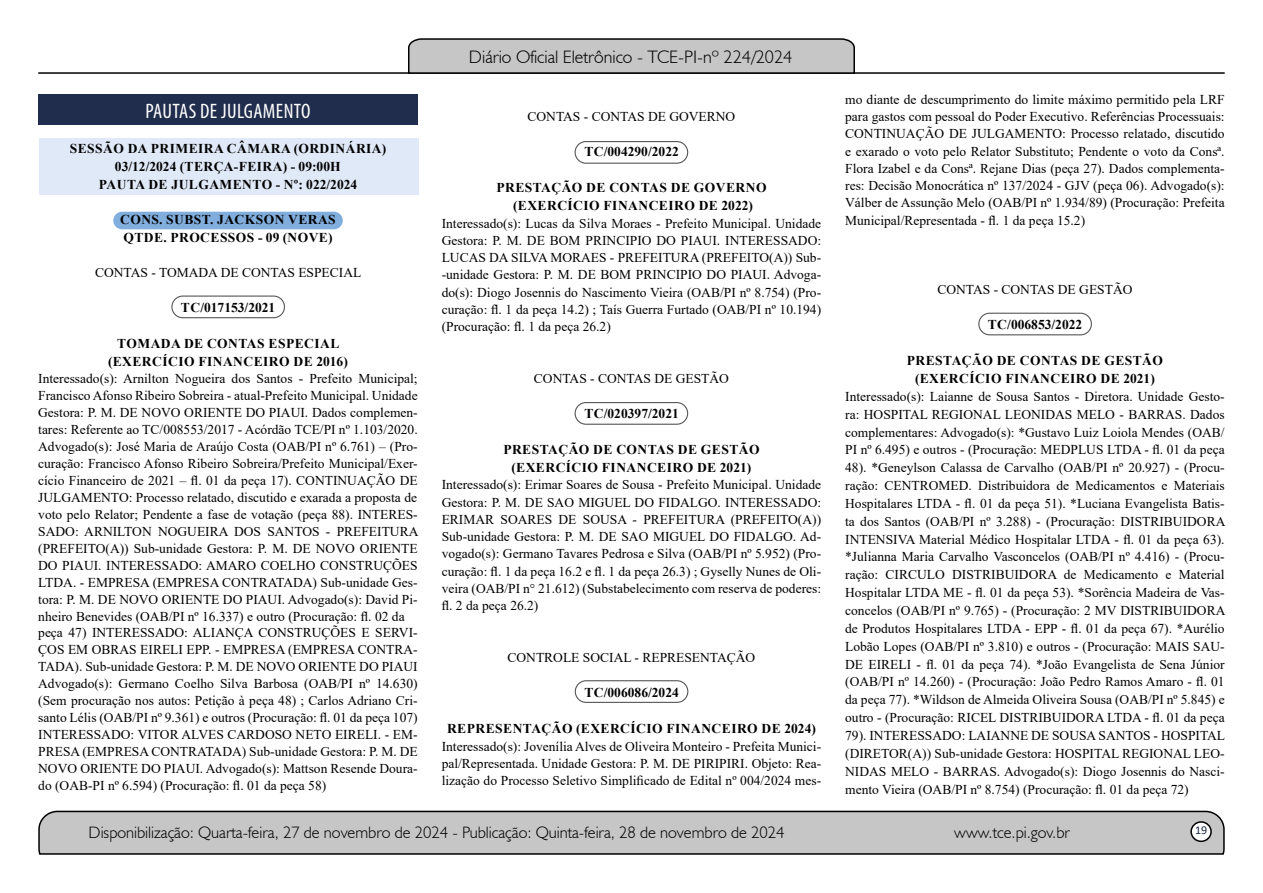
<style>
.page{position:relative;width:1263px;height:893px;background:#fff}
.page>*{position:absolute;margin:0;border:0;box-sizing:border-box;transform-origin:0 0}
.t1{font:condensed 21px "Myriad Pro";letter-spacing:.02em;color:#fff}
.t2{font:300 18px "Humanist 521 BT";color:#000}
.t3{font:300 16.5px "Humanist 521 BT";color:#000}
.t4{font:13.5px/17px "Times New Roman";color:#000;text-align:justify}
.t5{font:700 13.5px/18px "Times New Roman";letter-spacing:.035em;color:#000;text-align:center}
.t6{font:700 13.5px "Times New Roman";color:#000}
.t7{font:12px "Calibri";color:#212d4c}
</style>
<div class="page">
<svg style="left:38px;top:810px;width:1187px;height:45px;background:#b9b9b9"></svg>
<div style="left:1191px;top:822px;width:20px;height:19px;background:#fff;border-radius:50%"></div>
<div style="left:1190px;top:821px;width:22px;height:21px;border:2px solid #000;border-radius:50%"></div>
<hr style="left:38px;top:72px;width:1187px;height:2px;background:#000">
<svg style="left:407px;top:38px;width:449px;height:36px;background:#b4b4b4"></svg>
<div style="left:113px;top:212px;width:230px;height:17px;background:#82aedd;border-radius:9px"></div>
<div style="left:171px;top:296px;width:114px;height:22px;border:1px solid #575756;border-radius:11px"></div>
<div style="left:39px;top:138px;width:379px;height:56px;background:#e0e9f7"></div>
<div style="left:38px;top:94px;width:380px;height:31px;background:#212d4c"></div>
<div style="left:574px;top:141px;width:114px;height:23px;border:1px solid #575756;border-radius:11px"></div>
<div style="left:574px;top:402px;width:114px;height:23px;border:1px solid #575756;border-radius:11px"></div>
<div style="left:575px;top:680px;width:113px;height:23px;border:1px solid #575756;border-radius:11px"></div>
<div style="left:978px;top:313px;width:114px;height:22px;border:1px solid #575756;border-radius:11px"></div>
<h1 class="t1" style="left:146px;top:98px;width:166px">PAUTAS DE JULGAMENTO</h1>
<p class="t5" style="left:70px;top:139px;width:318px">SESSÃO DA PRIMEIRA CÂMARA (ORDINÁRIA)<br>03/12/2024 (TERÇA-FEIRA) - 09:00H<br>PAUTA DE JULGAMENTO - Nº: 022/2024</p>
<p class="t5" style="left:120px;top:210px;width:217px;text-align:left">CONS. SUBST. JACKSON VERAS<br>QTDE. PROCESSOS - 09 (NOVE)</p>
<p class="t4" style="left:95px;top:263px;width:268px">CONTAS - TOMADA DE CONTAS ESPECIAL</p>
<p class="t6" style="left:181px;top:298px;width:96px">TC/017153/2021</p>
<p class="t5" style="left:108px;top:334px;width:241px">TOMADA DE CONTAS ESPECIAL (EXERCÍCIO FINANCEIRO DE 2016)</p>
<p class="t4" style="left:38px;top:370px;width:382px;text-align:left">Interessado(s): Arnilton Nogueira dos Santos - Prefeito Municipal; Francisco Afonso Ribeiro Sobreira - atual-Prefeito Municipal. Unidade Gestora: P. M. DE NOVO ORIENTE DO PIAUI. Dados complemen&shy;tares: Referente ao TC/008553/2017 - Acórdão TCE/PI nº 1.103/2020.<br>Advogado(s): José Maria de Araújo Costa (OAB/PI nº 6.761) – (Pro&shy;curação: Francisco Afonso Ribeiro Sobreira/Prefeito Municipal/Exer&shy;cício Financeiro de 2021 – fl. 01 da peça 17). CONTINUAÇÃO DE JULGAMENTO: Processo relatado, discutido e exarada a proposta de voto pelo Relator; Pendente a fase de votação (peça 88). INTERES-SADO: ARNILTON NOGUEIRA DOS SANTOS - PREFEITURA (PREFEITO(A)) Sub-unidade Gestora: P. M. DE NOVO ORIENTE DO PIAUI. INTERESSADO: AMARO COELHO CONSTRUÇÕES LTDA. - EMPRESA (EMPRESA CONTRATADA) Sub-unidade Ges&shy;tora: P. M. DE NOVO ORIENTE DO PIAUI. Advogado(s): David Pi&shy;nheiro Benevides (OAB/PI nº 16.337) e outro (Procuração: fl. 02 da peça 47) INTERESSADO: ALIANÇA CONSTRUÇÕES E SERVI-ÇOS EM OBRAS EIRELI EPP. - EMPRESA (EMPRESA CONTRA-TADA). Sub-unidade Gestora: P. M. DE NOVO ORIENTE DO PIAUI Advogado(s): Germano Coelho Silva Barbosa (OAB/PI nº 14.630) (Sem procuração nos autos: Petição à peça 48) ; Carlos Adriano Cri&shy;santo Lélis (OAB/PI nº 9.361) e outros (Procuração: fl. 01 da peça 107)<br>INTERESSADO: VITOR ALVES CARDOSO NETO EIRELI. - EM-PRESA (EMPRESA CONTRATADA) Sub-unidade Gestora: P. M. DE NOVO ORIENTE DO PIAUI. Advogado(s): Mattson Resende Doura&shy;do (OAB-PI nº 6.594) (Procuração: fl. 01 da peça 58)</p>
<h2 class="t2" style="left:469px;top:46px;width:325px">Diário Oficial Eletrônico - TCE-PI-nº 224/2024</h2>
<p class="t4" style="left:527px;top:108px;width:209px">CONTAS - CONTAS DE GOVERNO</p>
<p class="t6" style="left:584px;top:142px;width:96px">TC/004290/2022</p>
<p class="t5" style="left:496px;top:178px;width:272px">PRESTAÇÃO DE CONTAS DE GOVERNO (EXERCÍCIO FINANCEIRO DE 2022)</p>
<p class="t4" style="left:442px;top:214px;width:381px">Interessado(s): Lucas da Silva Moraes - Prefeito Municipal. Unidade Gestora: P. M. DE BOM PRINCIPIO DO PIAUI. INTERESSADO:<br>LUCAS DA SILVA MORAES - PREFEITURA (PREFEITO(A)) Sub--unidade Gestora: P. M. DE BOM PRINCIPIO DO PIAUI. Advoga&shy;do(s): Diogo Josennis do Nascimento Vieira (OAB/PI nº 8.754) (Pro&shy;curação: fl. 1 da peça 14.2) ; Taís Guerra Furtado (OAB/PI nº 10.194) (Procuração: fl. 1 da peça 26.2)</p>
<p class="t4" style="left:534px;top:369px;width:197px">CONTAS - CONTAS DE GESTÃO</p>
<p class="t6" style="left:584px;top:404px;width:96px">TC/020397/2021</p>
<p class="t5" style="left:503px;top:440px;width:258px">PRESTAÇÃO DE CONTAS DE GESTÃO (EXERCÍCIO FINANCEIRO DE 2021)</p>
<p class="t4" style="left:442px;top:476px;width:381px">Interessado(s): Erimar Soares de Sousa - Prefeito Municipal. Unidade Gestora: P. M. DE SAO MIGUEL DO FIDALGO. INTERESSADO:<br>ERIMAR SOARES DE SOUSA - PREFEITURA (PREFEITO(A))<br>Sub-unidade Gestora: P. M. DE SAO MIGUEL DO FIDALGO. Ad&shy;vogado(s): Germano Tavares Pedrosa e Silva (OAB/PI nº 5.952) (Pro&shy;curação: fl. 1 da peça 16.2 e fl. 1 da peça 26.3) ; Gyselly Nunes de Oli&shy;veira (OAB/PI n° 21.612) (Substabelecimento com reserva de poderes: fl. 2 da peça 26.2)</p>
<p class="t4" style="left:507px;top:649px;width:249px">CONTROLE SOCIAL - REPRESENTAÇÃO</p>
<p class="t6" style="left:584px;top:683px;width:96px">TC/006086/2024</p>
<p class="t5" style="left:447px;top:719px;width:370px">REPRESENTAÇÃO (EXERCÍCIO FINANCEIRO DE 2024)</p>
<p class="t4" style="left:442px;top:737px;width:381px">Interessado(s): Jovenília Alves de Oliveira Monteiro - Prefeita Munici&shy;pal/Representada. Unidade Gestora: P. M. DE PIRIPIRI. Objeto: Rea&shy;lização do Processo Seletivo Simplificado de Edital nº 004/2024 mes-</p>
<p class="t4" style="left:845px;top:90px;width:381px">mo diante de descumprimento do limite máximo permitido pela LRF para gastos com pessoal do Poder Executivo. Referências Processuais:<br>CONTINUAÇÃO DE JULGAMENTO: Processo relatado, discutido e exarado o voto pelo Relator Substituto; Pendente o voto da Consª.<br>Flora Izabel e da Consª. Rejane Dias (peça 27). Dados complementa&shy;res: Decisão Monocrática nº 137/2024 - GJV (peça 06). Advogado(s):<br>Válber de Assunção Melo (OAB/PI nº 1.934/89) (Procuração: Prefeita Municipal/Representada - fl. 1 da peça 15.2)</p>
<p class="t4" style="left:937px;top:280px;width:197px">CONTAS - CONTAS DE GESTÃO</p>
<p class="t6" style="left:988px;top:315px;width:96px">TC/006853/2022</p>
<p class="t5" style="left:907px;top:351px;width:258px">PRESTAÇÃO DE CONTAS DE GESTÃO (EXERCÍCIO FINANCEIRO DE 2021)</p>
<p class="t4" style="left:845px;top:387px;width:382px;line-height:17.9px">Interessado(s): Laianne de Sousa Santos - Diretora. Unidade Gesto&shy;ra: HOSPITAL REGIONAL LEONIDAS MELO - BARRAS. Dados complementares: Advogado(s): *Gustavo Luiz Loiola Mendes (OAB/ PI nº 6.495) e outros - (Procuração: MEDPLUS LTDA - fl. 01 da peça 48). *Geneylson Calassa de Carvalho (OAB/PI nº 20.927) - (Procu&shy;ração: CENTROMED. Distribuidora de Medicamentos e Materiais Hospitalares LTDA - fl. 01 da peça 51). *Luciana Evangelista Batis&shy;ta dos Santos (OAB/PI nº 3.288) - (Procuração: DISTRIBUIDORA INTENSIVA Material Médico Hospitalar LTDA - fl. 01 da peça 63). *Julianna Maria Carvalho Vasconcelos (OAB/PI nº 4.416) - (Procu&shy;ração: CIRCULO DISTRIBUIDORA de Medicamento e Material Hospitalar LTDA ME - fl. 01 da peça 53). *Sorência Madeira de Vas&shy;concelos (OAB/PI nº 9.765) - (Procuração: 2 MV DISTRIBUIDORA de Produtos Hospitalares LTDA - EPP - fl. 01 da peça 67). *Aurélio Lobão Lopes (OAB/PI nº 3.810) e outros - (Procuração: MAIS SAU-DE EIRELI - fl. 01 da peça 74). *João Evangelista de Sena Júnior (OAB/PI nº 14.260) - (Procuração: João Pedro Ramos Amaro - fl. 01 da peça 77). *Wildson de Almeida Oliveira Sousa (OAB/PI nº 5.845) e outro - (Procuração: RICEL DISTRIBUIDORA LTDA - fl. 01 da peça 79). INTERESSADO: LAIANNE DE SOUSA SANTOS - HOSPITAL (DIRETOR(A)) Sub-unidade Gestora: HOSPITAL REGIONAL LEO-NIDAS MELO - BARRAS. Advogado(s): Diogo Josennis do Nasci&shy;mento Vieira (OAB/PI nº 8.754) (Procuração: fl. 01 da peça 72)</p>
<p class="t3" style="left:89px;top:822px;width:697px">Disponibilização: Quarta-feira, 27 de novembro de 2024 - Publicação: Quinta-feira, 28 de novembro de 2024</p>
<p class="t3" style="left:954px;top:822px;width:117px">www.tce.pi.gov.br</p>
<p class="t7" style="left:1195px;top:821px;width:14px">19</p>
</div>
